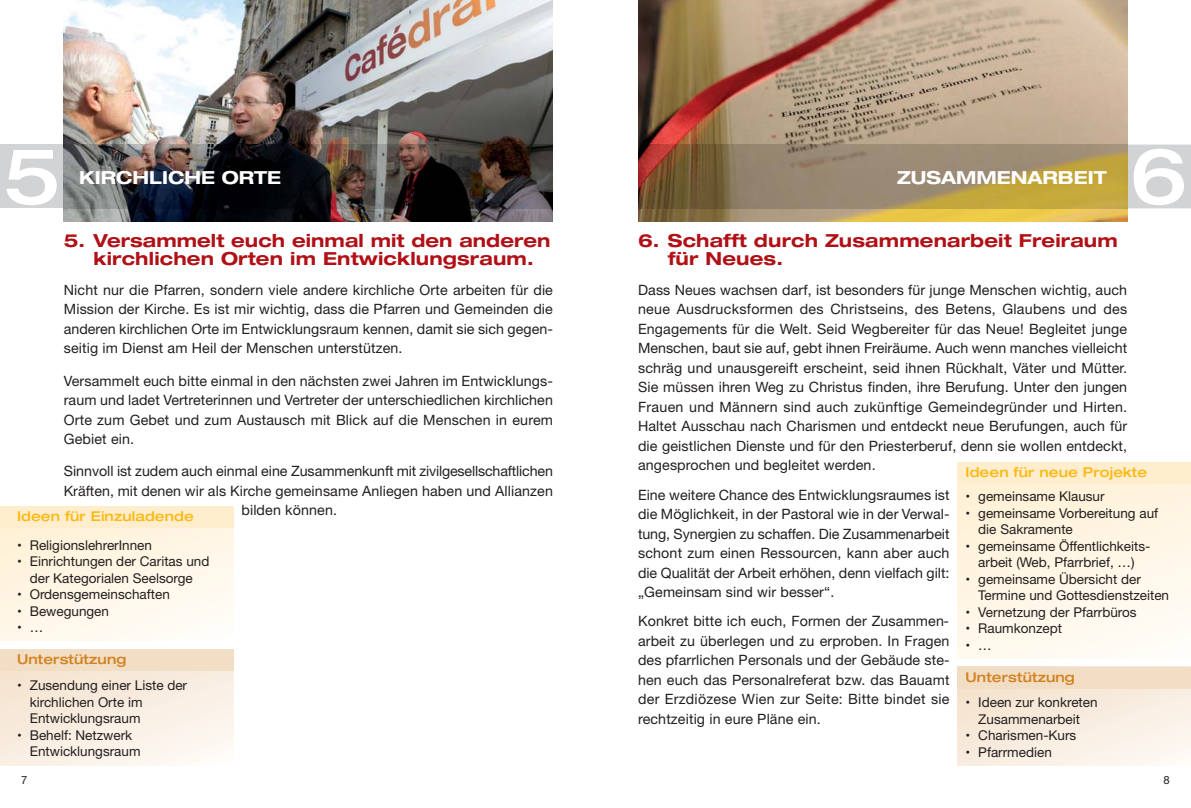
<style>
.page{position:relative;width:1191px;height:808px;background:#fff}
.page>*{position:absolute;margin:0;border:0;box-sizing:border-box;transform-origin:0 0}
.t1{font:500 expanded 78px "Helvetica Neue LT Std";color:#fff}
.t2{font:700 expanded 18px/18px "Helvetica Neue LT Std";letter-spacing:.01em;color:#b01016}
.t3{font:700 expanded 18px "Helvetica Neue LT Std";color:#fff}
.t4{font:14.25px/19.5px "Helvetica Neue LT Std";letter-spacing:.01em;color:#231f20;text-align:justify}
.t5{font:13.5px/16.5px "Helvetica Neue";color:#231f20}
.t6{font:500 expanded 13.5px "Helvetica Neue LT Std";letter-spacing:.01em;color:#fdb813}
.t7{font:500 expanded 13.5px "Helvetica Neue LT Std";letter-spacing:.01em;color:#d2831f}
.t8{font:11.25px "Helvetica Neue LT Std";color:#231f20}
</style>
<div class="page">
<img style="left:64px;top:0;width:489px;height:221px">
<div style="left:0;top:145px;width:64px;height:63px;background:#d1d3d4"></div>
<img style="left:64px;top:145px;width:489px;height:63px">
<img style="left:638px;top:0;width:489px;height:221px">
<div style="left:1127px;top:145px;width:64px;height:63px;background:#d1d3d4"></div>
<img style="left:638px;top:145px;width:489px;height:63px">
<div style="left:957px;top:462px;width:234px;height:196px;background:linear-gradient(to right,#fff4df,#fff8ec)"></div>
<div style="left:957px;top:667px;width:234px;height:98px;background:linear-gradient(to right,#f6e6d5,#fbf4ec)"></div>
<div style="left:957px;top:462px;width:234px;height:21px;background:#ffeece"></div>
<div style="left:957px;top:667px;width:234px;height:21px;background:#f2ddc5"></div>
<div style="left:0;top:509px;width:234px;height:132px;background:linear-gradient(to right,#fff4df,#fff9ef)"></div>
<div style="left:0;top:649px;width:234px;height:116px;background:linear-gradient(to right,#f6e8d7,#fcf4ed)"></div>
<div style="left:0;top:506px;width:234px;height:21px;background:#ffeece"></div>
<div style="left:0;top:649px;width:234px;height:22px;background:#f2ddc5"></div>
<h1 class="t1" style="left:3px;top:148px;width:59px">5</h1>
<p class="t3" style="left:79px;top:172px;width:203px">KIRCHLICHE ORTE</p>
<p class="t2" style="left:94px;top:233px;width:458px;text-indent:-30px">5. Versammelt euch einmal mit den anderen kirchlichen Orten im Entwicklungsraum.</p>
<p class="t4" style="left:64px;top:281px;width:490px">Nicht nur die Pfarren, sondern viele andere kirchliche Orte arbeiten für die Mission der Kirche. Es ist mir wichtig, dass die Pfarren und Gemeinden die anderen kirchlichen Orte im Entwicklungsraum kennen, damit sie sich gegen&shy;seitig im Dienst am Heil der Menschen unterstützen.</p>
<p class="t4" style="left:64px;top:372px;width:491px">Versammelt euch bitte einmal in den nächsten zwei Jahren im Entwicklungs&shy;raum und ladet Vertreterinnen und Vertreter der unterschiedlichen kirchlichen Orte zum Gebet und zum Austausch mit Blick auf die Menschen in eurem Gebiet ein.</p>
<p class="t4" style="left:64px;top:463px;width:490px">Sinnvoll ist zudem auch einmal eine Zusammenkunft mit zivilgesellschaftlichen</p>
<p class="t4" style="left:64px;top:482px;width:490px">Kräften, mit denen wir als Kirche gemeinsame Anliegen haben und Allianzen</p>
<p class="t4" style="left:241px;top:502px;width:97px">bilden können.</p>
<p class="t6" style="left:17px;top:511px;width:178px">Ideen für Einzuladende</p>
<p class="t5" style="left:17px;top:538px;width:137px">• ReligionslehrerInnen</p>
<p class="t5" style="left:17px;top:554px;width:194px;text-align:center">• Einrichtungen der Caritas und der Kategorialen Seelsorge</p>
<p class="t5" style="left:17px;top:587px;width:154px">• Ordensgemeinschaften</p>
<p class="t5" style="left:17px;top:604px;width:94px">• Bewegungen</p>
<p class="t5" style="left:17px;top:620px;width:28px">• …</p>
<p class="t7" style="left:17px;top:655px;width:111px">Unterstützung</p>
<p class="t5" style="left:30px;top:678px;width:159px;text-indent:-13px">• Zusendung einer Liste der kirchlichen Orte im<br>Entwicklungsraum</p>
<p class="t5" style="left:30px;top:728px;width:112px;text-indent:-13px">• Behelf: Netzwerk<br>Entwicklungsraum</p>
<p class="t3" style="left:897px;top:172px;width:211px">ZUSAMMENARBEIT</p>
<h1 class="t1" style="left:1130px;top:148px;width:59px">6</h1>
<p class="t2" style="left:668px;top:233px;width:451px;text-indent:-30px">6. Schafft durch Zusammenarbeit Freiraum für Neues.</p>
<p class="t4" style="left:638px;top:281px;width:490px">Dass Neues wachsen darf, ist besonders für junge Menschen wichtig, auch neue Ausdrucksformen des Christseins, des Betens, Glaubens und des Engagements für die Welt. Seid Wegbereiter für das Neue! Begleitet junge Menschen, baut sie auf, gebt ihnen Freiräume. Auch wenn manches vielleicht schräg und unausgereift erscheint, seid ihnen Rückhalt, Väter und Mütter.<br>Sie müssen ihren Weg zu Christus finden, ihre Berufung. Unter den jungen Frauen und Männern sind auch zukünftige Gemeindegründer und Hirten.<br>Haltet Ausschau nach Charismen und entdeckt neue Berufungen, auch für die geistlichen Dienste und für den Priesterberuf, denn sie wollen entdeckt, angesprochen und begleitet werden.</p>
<p class="t4" style="left:638px;top:486px;width:313px">Eine weitere Chance des Entwicklungsraumes ist die Möglichkeit, in der Pastoral wie in der Verwal&shy;tung, Synergien zu schaffen. Die Zusammenarbeit schont zum einen Ressourcen, kann aber auch die Qualität der Arbeit erhöhen, denn vielfach gilt: „Gemeinsam sind wir besser“.</p>
<p class="t4" style="left:638px;top:613px;width:313px">Konkret bitte ich euch, Formen der Zusammen&shy;arbeit zu überlegen und zu erproben. In Fragen des pfarrlichen Personals und der Gebäude ste&shy;hen euch das Personalreferat bzw. das Bauamt der Erzdiözese Wien zur Seite: Bitte bindet sie rechtzeitig in eure Pläne ein.</p>
<p class="t6" style="left:965px;top:467px;width:183px">Ideen für neue Projekte</p>
<p class="t5" style="left:965px;top:489px;width:141px">• gemeinsame Klausur</p>
<p class="t5" style="left:978px;top:506px;width:181px;text-indent:-13px">• gemeinsame Vorbereitung auf die Sakramente</p>
<p class="t5" style="left:965px;top:539px;width:186px;text-align:center">• gemeinsame Öffentlichkeits&shy;arbeit (Web, Pfarrbrief, …)</p>
<p class="t5" style="left:978px;top:572px;width:192px;text-indent:-13px">• gemeinsame Übersicht der<br>Termine und Gottesdienstzeiten</p>
<p class="t5" style="left:965px;top:605px;width:172px">• Vernetzung der Pfarrbüros</p>
<p class="t5" style="left:965px;top:621px;width:98px">• Raumkonzept</p>
<p class="t5" style="left:965px;top:638px;width:28px">• …</p>
<p class="t7" style="left:965px;top:672px;width:111px">Unterstützung</p>
<p class="t5" style="left:965px;top:696px;width:134px;text-align:center">• Ideen zur konkreten<br>Zusammenarbeit</p>
<p class="t5" style="left:965px;top:729px;width:112px">• Charismen-Kurs</p>
<p class="t5" style="left:965px;top:745px;width:88px">• Pfarrmedien</p>
<p class="t8" style="left:21px;top:775px;width:8px">7</p>
<p class="t8" style="left:1163px;top:775px;width:8px">8</p>
</div>
